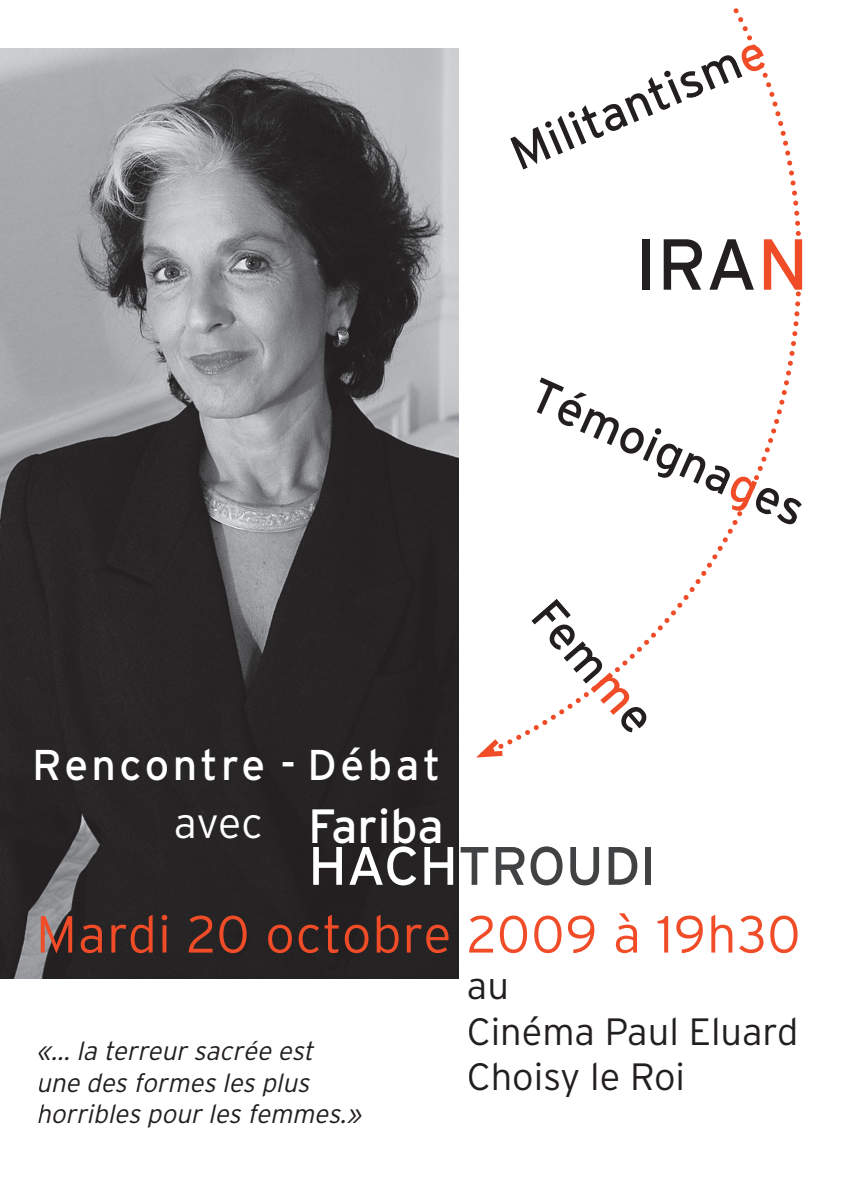
<style>
.page{position:relative;width:842px;height:1191px;background:#fff}
.page>*{position:absolute;margin:0;border:0;box-sizing:border-box;transform-origin:0 0}
.t1{font:72px "Interstate";color:#231f20}
.t2{font:54px "Interstate";color:#414243}
.t3{font:300 52px "Interstate";letter-spacing:.02em;color:#f04c27}
.t4{font:48px "Interstate";color:#231f20}
.t5{font:48px "Interstate";color:#fff}
.t6{font:43px "Interstate";letter-spacing:.08em;color:#fff}
.t7{font:300 43px "Interstate";color:#fff}
.t8{font:300 38px/45.6px "Interstate";color:#231f20}
.t9{font:italic 300 26px/31.2px "Interstate";color:#231f20}
.s1{color:#f04c27}
.s2{color:#fff}
</style>
<div class="page">
<svg style="left:502px;top:8px;width:300px;height:748px"></svg>
<svg style="left:476px;top:739px;width:26px;height:18px"></svg>
<img style="left:0;top:48px;width:458px;height:930px">
<h3 class="t4" style="left:502px;top:131px;width:274px;rotate:-23deg">Militantism<span class="s1">e</span></h3>
<h1 class="t1" style="left:636px;top:224px;width:174px">IRA<span class="s1">N</span></h1>
<h3 class="t4" style="left:543px;top:367px;width:297px;rotate:24deg">Témoigna<span class="s1">g</span>es</h3>
<h3 class="t4" style="left:561px;top:588px;width:161px;rotate:49deg">Fem<span class="s1">m</span>e</h3>
<h3 class="t6" style="left:32px;top:740px;width:410px">Rencontre - Débat</h3>
<h3 class="t7" style="left:174px;top:798px;width:90px">avec</h3>
<h3 class="t5" style="left:308px;top:799px;width:137px">Fariba</h3>
<h2 class="t2" style="left:308px;top:835px;width:350px"><span class="s2">HACH</span>TROUDI</h2>
<h3 class="t3" style="left:36px;top:905px;width:766px">Mardi 20 octobre 2009 à 19h30</h3>
<h3 class="t8" style="left:467px;top:962px;width:333px">au<br>Cinéma Paul Eluard<br>Choisy le Roi</h3>
<p class="t9" style="left:36px;top:1035px;width:333px">«...la terreursacrée est une des formes les plus horribles pourles femmes.»</p>
</div>
